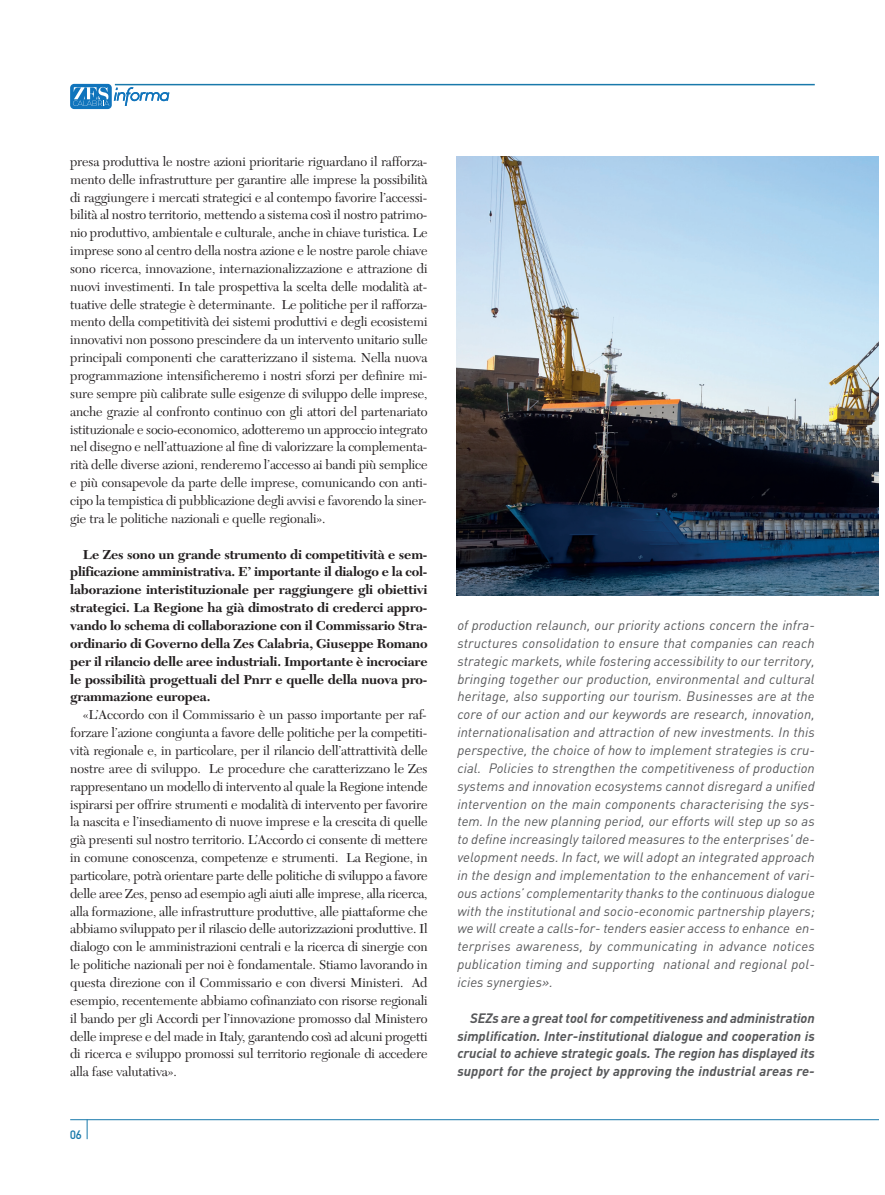
<style>
.page{position:relative;width:885px;height:1195px;background:#fff}
.page>*{position:absolute;margin:0;border:0;box-sizing:border-box;transform-origin:0 0}
.t1{font:13.5px/17.9px "New Caledonia";letter-spacing:-.01em;color:#231f20;text-align:justify}
.t2{font:italic 13.5px/17.9px "DIN";letter-spacing:.01em;color:#57585a;text-align:justify}
.t3{font:700 13.5px/17.9px "New Caledonia";letter-spacing:-.01em;color:#231f20;text-align:justify}
.t4{font:italic 700 13.5px/17.9px "DIN";letter-spacing:.005em;color:#57585a;text-align:justify}
.t5{font:700 12px "DIN Alternate";color:#1979ab}
</style>
<div class="page">
<hr style="left:70px;top:1119px;width:808px;height:1px;background:#1979ab">
<img style="left:456px;top:156px;width:422px;height:439px">
<svg style="left:87px;top:1119px;width:1px;height:20px"></svg>
<div style="left:70px;top:84px;width:42px;height:25px;background:#1074bc;border-radius:4px"></div>
<svg style="left:73px;top:87px;width:96px;height:19px"></svg>
<hr style="left:115px;top:84px;width:699px;height:1px;background:#1979ab">
<p class="t1" style="left:70px;top:154px;width:359px">presa produttiva le nostre azioni prioritarie riguardano il rafforza&shy;mento delle infrastrutture per garantire alle imprese la possibilità di raggiungere i mercati strategici e al contempo favorire l’accessi&shy;bilità al nostro territorio, mettendo a sistema così il nostro patrimo&shy;nio produttivo, ambientale e culturale, anche in chiave turistica. Le imprese sono al centro della nostra azione e le nostre parole chiave sono ricerca, innovazione, internazionalizzazione e attrazione di nuovi investimenti. In tale prospettiva la scelta delle modalità at&shy;tuative delle strategie è determinante. Le politiche per il rafforza&shy;mento della competitività dei sistemi produttivi e degli ecosistemi innovativi non possono prescindere da un intervento unitario sulle principali componenti che caratterizzano il sistema. Nella nuova programmazione intensificheremo i nostri sforzi per definire mi&shy;sure sempre più calibrate sulle esigenze di sviluppo delle imprese, anche grazie al confronto continuo con gli attori del partenariato istituzionale e socio-economico, adotteremo un approccio integrato nel disegno e nell’attuazione al fine di valorizzare la complementa&shy;rità delle diverse azioni, renderemo l’accesso ai bandi più semplice e più consapevole da parte delle imprese, comunicando con anti&shy;cipo la tempistica di pubblicazione degli avvisi e favorendo la siner&shy;gie tra le politiche nazionali e quelle regionali».</p>
<p class="t3" style="left:70px;top:546px;width:359px;text-indent:13px">Le Zes sono un grande strumento di competitività e sem&shy;plificazione amministrativa. E’ importante il dialogo e la col&shy;laborazione interistituzionale per raggiungere gli obiettivi strategici. La Regione ha già dimostrato di crederci appro&shy;vando lo schema di collaborazione con il Commissario Stra&shy;ordinario di Governo della Zes Calabria, Giuseppe Romano per il rilancio delle aree industriali. Importante è incrociare le possibilità progettuali del Pnrr e quelle della nuova pro&shy;grammazione europea.</p>
<p class="t1" style="left:70px;top:707px;width:359px;text-indent:13px">«L’Accordo con il Commissario è un passo importante per raf&shy;forzare l’azione congiunta a favore delle politiche per la competiti&shy;vità regionale e, in particolare, per il rilancio dell’attrattività delle nostre aree di sviluppo. Le procedure che caratterizzano le Zes rappresentano un modello di intervento al quale la Regione intende ispirarsi per offrire strumenti e modalità di intervento per favorire la nascita e l’insediamento di nuove imprese e la crescita di quelle già presenti sul nostro territorio. L’Accordo ci consente di mettere in comune conoscenza, competenze e strumenti. La Regione, in particolare, potrà orientare parte delle politiche di sviluppo a favore delle aree Zes, penso ad esempio agli aiuti alle imprese, alla ricerca, alla formazione, alle infrastrutture produttive, alle piattaforme che abbiamo sviluppato per il rilascio delle autorizzazioni produttive. Il dialogo con le amministrazioni centrali e la ricerca di sinergie con le politiche nazionali per noi è fondamentale. Stiamo lavorando in questa direzione con il Commissario e con diversi Ministeri. Ad esempio, recentemente abbiamo cofinanziato con risorse regionali il bando per gli Accordi per l’innovazione promosso dal Ministero delle imprese e del made in Italy, garantendo così ad alcuni progetti di ricerca e sviluppo promossi sul territorio regionale di accedere alla fase valutativa».</p>
<p class="t5" style="left:70px;top:1127px;width:13px">06</p>
<p class="t2" style="left:457px;top:618px;width:359px">of production relaunch, our priority actions concern the infra&shy;structures consolidation to ensure that companies can reach strategic markets, while fostering accessibility to our territory, bringing together our production, environmental and cultural heritage, also supporting our tourism. Businesses are at the core of our action and our keywords are research, innovation, internationalisation and attraction of new investments. In this perspective, the choice of how to implement strategies is cru&shy;cial. Policies to strengthen the competitiveness of production systems and innovation ecosystems cannot disregard a unified intervention on the main components characterising the sys&shy;tem. In the new planning period, our efforts will step up so as to define increasingly tailored measures to the enterprises' de&shy;velopment needs. In fact, we will adopt an integrated approach in the design and implementation to the enhancement of vari&shy;ous actions’ complementarity thanks to the continuous dialogue with the institutional and socio-economic partnership players; we will create a calls-for- tenders easier access to enhance en&shy;terprises awareness, by communicating in advance notices publication timing and supporting national and regional pol&shy;icies synergies».</p>
<p class="t4" style="left:457px;top:1010px;width:359px;text-indent:13px">SEZs are a great tool for competitiveness and administration simplification. Inter-institutional dialogue and cooperation is crucial to achieve strategic goals. The region has displayed its support for the project by approving the industrial areas re-</p>
</div>
